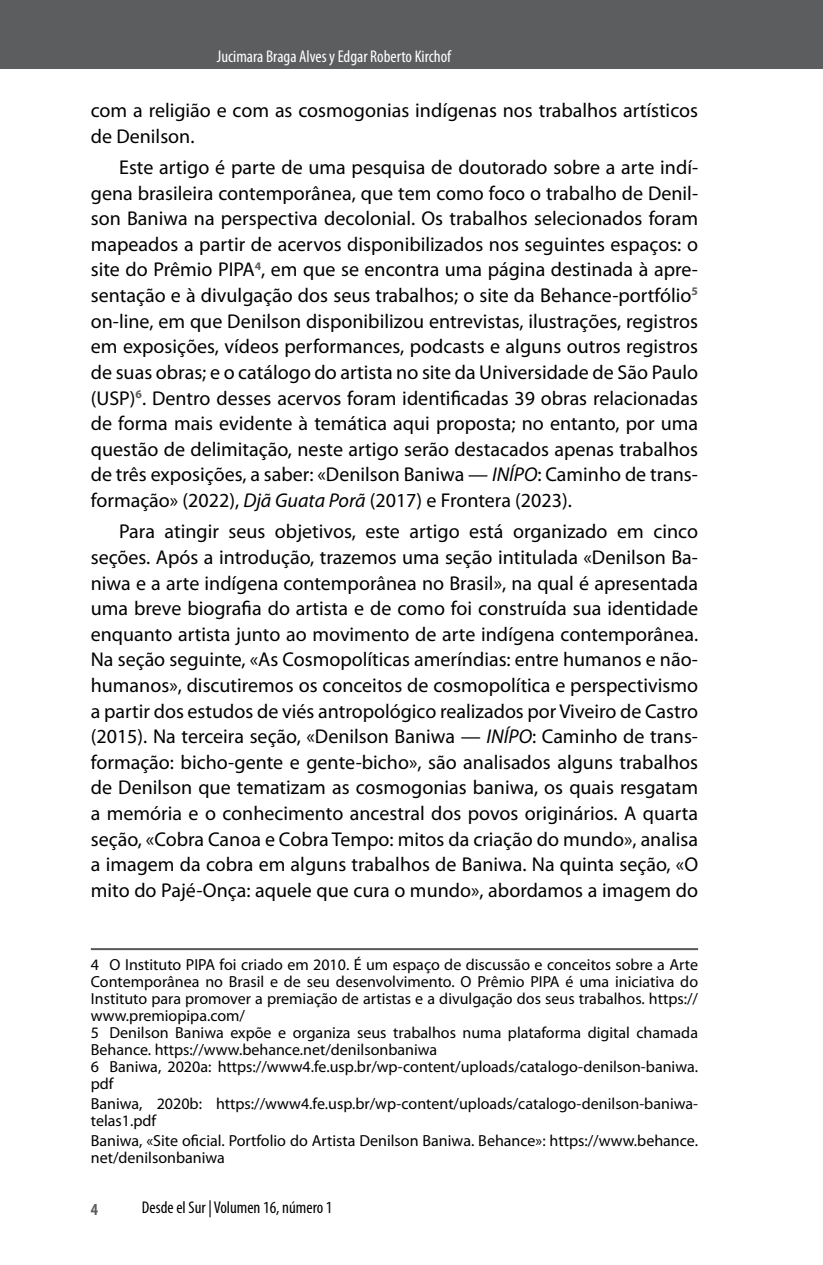
<style>
.page{position:relative;width:823px;height:1265px;background:#fff}
.page>*{position:absolute;margin:0;border:0;box-sizing:border-box;transform-origin:0 0}
.t1{font:20px/25.6px "Myriad Pro";color:#000;text-align:justify}
.t2{font:condensed 17px "Myriad Pro";color:#fff}
.t3{font:condensed 17px "Myriad Pro";color:#000}
.t4{font:700 condensed 17px "Myriad Pro";color:#5c5d5f}
.t5{font:16px/17px "Myriad Pro";color:#000}
.s1{font-style:italic}
</style>
<div class="page">
<div style="left:0;top:0;width:822px;height:68px;background:#5c5d5f"></div>
<hr style="left:91px;top:948px;width:606px;height:2px;background:#58585b">
<p class="t2" style="left:217px;top:46px;width:236px">Jucimara Braga Alves y Edgar Roberto Kirchof</p>
<p class="t1" style="left:91px;top:97px;width:608px">com a religião e com as cosmogonias indígenas nos trabalhos artísticos de Denilson.</p>
<p class="t1" style="left:91px;top:154px;width:608px;text-indent:28px">Este artigo é parte de uma pesquisa de doutorado sobre a arte indí&shy;gena brasileira contemporânea, que tem como foco o trabalho de Denil&shy;son Baniwa na perspectiva decolonial. Os trabalhos selecionados foram mapeados a partir de acervos disponibilizados nos seguintes espaços: o site do Prêmio PIPA<sup>4</sup>, em que se encontra uma página destinada à apre&shy;sentação e à divulgação dos seus trabalhos; o site da Behance-portfólio<sup>5 </sup>on-line, em que Denilson disponibilizou entrevistas, ilustrações, registros em exposições, vídeos performances, podcasts e alguns outros registros de suas obras; e o catálogo do artista no site da Universidade de São Paulo (USP)<sup>6</sup>. Dentro desses acervos foram identificadas 39 obras relacionadas de forma mais evidente à temática aqui proposta; no entanto, por uma questão de delimitação, neste artigo serão destacados apenas trabalhos de três exposições, a saber: «Denilson Baniwa — <span class="s1">INÍPO</span>: Caminho de trans&shy;formação» (2022), <span class="s1">Djã Guata Porã</span> (2017) e Frontera (2023).</p>
<p class="t1" style="left:91px;top:518px;width:608px;text-indent:28px">Para atingir seus objetivos, este artigo está organizado em cinco seções. Após a introdução, trazemos uma seção intitulada «Denilson Ba&shy;niwa e a arte indígena contemporânea no Brasil», na qual é apresentada uma breve biografia do artista e de como foi construída sua identidade enquanto artista junto ao movimento de arte indígena contemporânea.<br>Na seção seguinte, «As Cosmopolíticas ameríndias: entre humanos e não&shy;humanos», discutiremos os conceitos de cosmopolítica e perspectivismo a partir dos estudos de viés antropológico realizados por Viveiro de Castro (2015). Na terceira seção, «Denilson Baniwa — <span class="s1">INÍPO</span>: Caminho de trans&shy;formação: bicho-gente e gente-bicho», são analisados alguns trabalhos de Denilson que tematizam as cosmogonias baniwa, os quais resgatam a memória e o conhecimento ancestral dos povos originários. A quarta seção, «Cobra Canoa e Cobra Tempo: mitos da criação do mundo», analisa a imagem da cobra em alguns trabalhos de Baniwa. Na quinta seção, «O mito do Pajé-Onça: aquele que cura o mundo», abordamos a imagem do</p>
<p class="t5" style="left:91px;top:955px;width:608px">4 O Instituto PIPA foi criado em 2010. É um espaço de discussão e conceitos sobre a Arte Contemporânea no Brasil e de seu desenvolvimento. O Prêmio PIPA é uma iniciativa do Instituto para promover a premiação de artistas e a divulgação dos seus trabalhos. https:// www.premiopipa.com/<br>5 Denilson Baniwa expõe e organiza seus trabalhos numa plataforma digital chamada Behance. https://www.behance.net/denilsonbaniwa<br>6 Baniwa, 2020a: https://www4.fe.usp.br/wp-content/uploads/catalogo-denilson-baniwa. pdf</p>
<p class="t5" style="left:91px;top:1094px;width:608px">Baniwa, 2020b: https://www4.fe.usp.br/wp-content/uploads/catalogo-denilson-baniwa&shy;telas1.pdf</p>
<p class="t5" style="left:91px;top:1131px;width:608px">Baniwa, «Site oficial. Portfolio do Artista Denilson Baniwa. Behance»: https://www.behance. net/denilsonbaniwa</p>
<p class="t4" style="left:91px;top:1198px;width:9px">4</p>
<p class="t3" style="left:142px;top:1196px;width:192px">Desde el Sur | Volumen 16, número 1</p>
</div>
